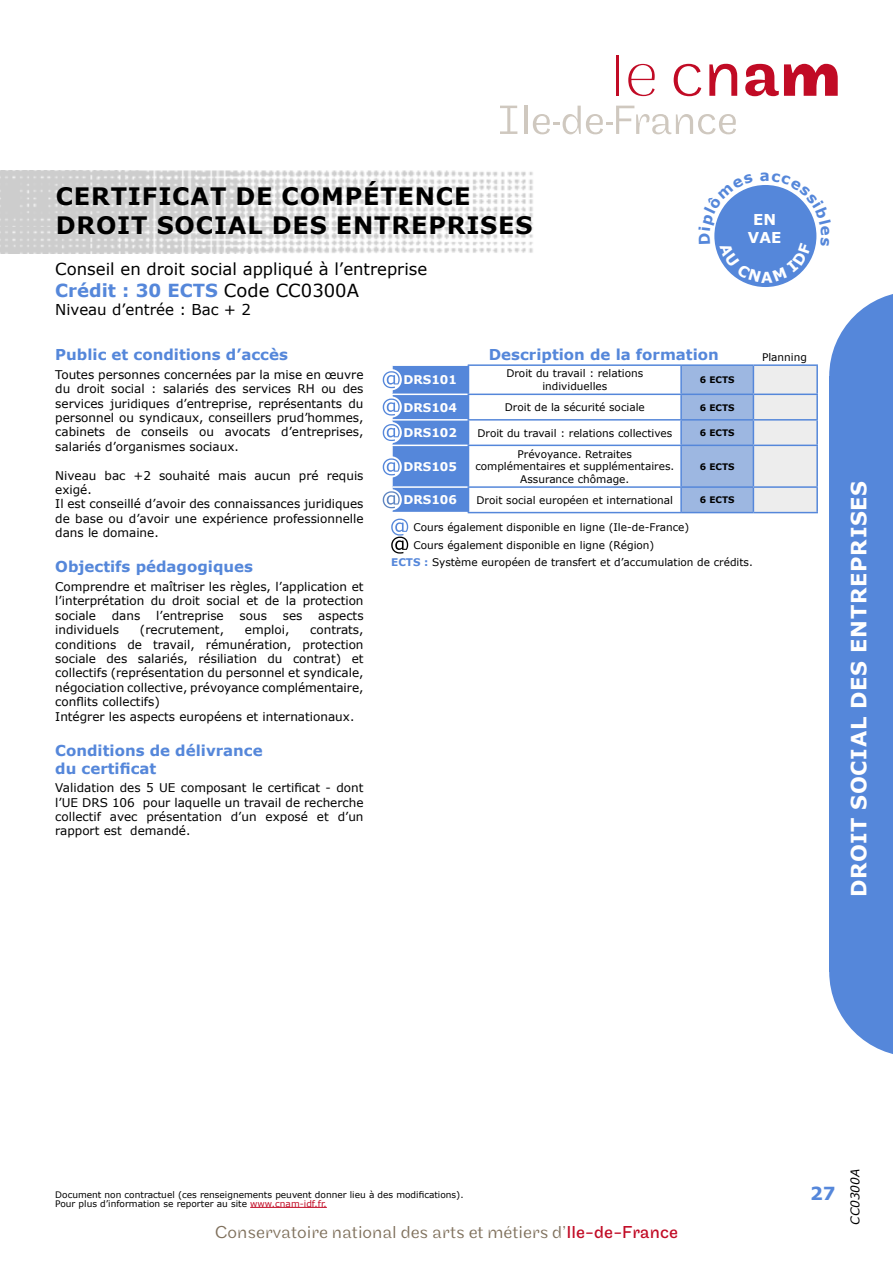
<style>
.page{position:relative;width:893px;height:1263px;background:#fff}
.page>*{position:absolute;margin:0;border:0;box-sizing:border-box;transform-origin:0 0}
.t1{font:700 24px/28.5px "Verdana";letter-spacing:.035em;color:#000}
.t2{font:700 21px "Verdana";letter-spacing:.035em;color:#fff}
.t3{font:300 18px "Maple";color:#80715d}
.t4{font:700 18px "Verdana";color:#5587da}
.t5{font:16.5px "Verdana";color:#000}
.t6{font:700 15px/18px "Verdana";color:#5587da}
.t7{font:15px "Verdana";color:#000}
.t8{font:700 15px/18px "Verdana";color:#fff;text-align:center}
.t9{font:12px/14.4px "Verdana";color:#000;text-align:justify}
.t10{font:700 12px "Verdana";color:#fff}
.t11{font:italic 12px "Verdana";color:#000}
.t12{font:10.5px/12.6px "Verdana";color:#000;text-align:center}
.t13{font:9px/9px "Verdana";color:#000}
.t14{font:700 9px "Verdana";color:#000}
.s1{font-weight:400;color:#000}
.s2{font-weight:700;color:#5587da}
.s3{color:#c10b25}
.s4{font-weight:400;color:#c10b25}
</style>
<div class="page">
<img style="left:0;top:170px;width:533px;height:83px">
<hr style="left:250px;top:1207px;width:77px;height:1px;background:#c10b25">
<hr style="left:524px;top:106px;width:3px;height:28px;background:#cfc8bf">
<svg style="left:533px;top:106px;width:203px;height:28px"></svg>
<svg style="left:500px;top:106px;width:17px;height:28px"></svg>
<svg style="left:628px;top:64px;width:27px;height:32px"></svg>
<hr style="left:616px;top:55px;width:2px;height:41px;background:#c10b25">
<svg style="left:674px;top:64px;width:27px;height:32px"></svg>
<svg style="left:709px;top:64px;width:28px;height:32px"></svg>
<svg style="left:745px;top:64px;width:93px;height:32px"></svg>
<div style="left:829px;top:376px;width:64px;height:596px;background:#5587da"></div>
<svg style="left:829px;top:972px;width:64px;height:82px"></svg>
<svg style="left:829px;top:294px;width:64px;height:82px"></svg>
<hr style="left:753px;top:364px;width:65px;height:2px;background:#5587da">
<hr style="left:816px;top:366px;width:2px;height:28px;background:#5587da">
<hr style="left:753px;top:394px;width:65px;height:1px;background:#5587da">
<hr style="left:816px;top:395px;width:2px;height:24px;background:#5587da">
<hr style="left:753px;top:419px;width:65px;height:2px;background:#5587da">
<hr style="left:816px;top:421px;width:2px;height:24px;background:#5587da">
<hr style="left:753px;top:445px;width:65px;height:1px;background:#5587da">
<hr style="left:816px;top:446px;width:2px;height:40px;background:#5587da">
<hr style="left:753px;top:486px;width:65px;height:2px;background:#5587da">
<hr style="left:816px;top:488px;width:2px;height:24px;background:#5587da">
<hr style="left:468px;top:512px;width:213px;height:1px;background:#5587da">
<hr style="left:753px;top:512px;width:65px;height:1px;background:#5587da">
<hr style="left:468px;top:394px;width:213px;height:1px;background:#5587da">
<hr style="left:468px;top:419px;width:213px;height:2px;background:#5587da">
<hr style="left:468px;top:445px;width:213px;height:1px;background:#5587da">
<hr style="left:468px;top:486px;width:213px;height:2px;background:#5587da">
<hr style="left:681px;top:364px;width:72px;height:2px;background:#5587da">
<svg style="left:681px;top:365px;width:136px;height:148px;background:#bacbe5"></svg>
<hr style="left:468px;top:364px;width:213px;height:2px;background:#5587da">
<hr style="left:680px;top:366px;width:2px;height:28px;background:#5587da">
<hr style="left:680px;top:395px;width:2px;height:24px;background:#5587da">
<hr style="left:680px;top:421px;width:2px;height:24px;background:#5587da">
<hr style="left:680px;top:446px;width:2px;height:40px;background:#5587da">
<hr style="left:680px;top:488px;width:2px;height:24px;background:#5587da">
<svg style="left:391px;top:519px;width:17px;height:35px"></svg>
<svg style="left:383px;top:365px;width:86px;height:148px;background:#739ce0"></svg>
<svg style="left:714px;top:185px;width:103px;height:98px"></svg>
<h1 class="t1" style="left:56px;top:182px;width:478px">CERTIFICAT DE COMPÉTENCE<br>DROIT SOCIAL DES ENTREPRISES</h1>
<h3 class="t5" style="left:55px;top:258px;width:373px">Conseil en droit social appliqué à l’entreprise</h3>
<h3 class="t4" style="left:55px;top:277px;width:305px">Crédit : 30 ECTS <span class="s1">Code CC0300A</span></h3>
<p class="t7" style="left:55px;top:299px;width:197px">Niveau d’entrée : Bac + 2</p>
<p class="t8" style="left:748px;top:210px;width:35px">EN<br>VAE</p>
<p class="t6" style="left:55px;top:345px;width:234px">Public et conditions d’accès</p>
<p class="t9" style="left:55px;top:367px;width:310px">Toutes personnes concernées par la mise en œuvre du droit social : salariés des services RH ou des services juridiques d’entreprise, représentants du personnel ou syndicaux, conseillers prud’hommes, cabinets de conseils ou avocats d’entreprises, salariés d’organismes sociaux.</p>
<p class="t9" style="left:55px;top:468px;width:310px;text-align:left">Niveau bac +2 souhaité mais aucun pré requis exigé.<br>Il est conseillé d’avoir des connaissances juridiques de base ou d’avoir une expérience professionnelle dans le domaine.</p>
<p class="t6" style="left:55px;top:557px;width:199px">Objectifs pédagogiques</p>
<p class="t9" style="left:55px;top:579px;width:310px">Comprendre et maîtriser les règles, l’application et l’interprétation du droit social et de la protection sociale</p>
<p class="t9" style="left:112px;top:608px;width:30px">dans</p>
<p class="t9" style="left:156px;top:608px;width:69px">l’entreprise</p>
<p class="t9" style="left:240px;top:608px;width:29px">sous</p>
<p class="t9" style="left:283px;top:608px;width:21px">ses</p>
<p class="t9" style="left:318px;top:608px;width:47px">aspects</p>
<p class="t9" style="left:55px;top:622px;width:65px">individuels</p>
<p class="t9" style="left:140px;top:622px;width:86px">(recrutement,</p>
<p class="t9" style="left:245px;top:622px;width:46px">emploi,</p>
<p class="t9" style="left:55px;top:622px;width:310px;text-align:left;text-indent:255px">contrats, conditions de travail, rémunération, protection sociale des salariés, résiliation du contrat) et collectifs (représentation du personnel et syndicale, négociation collective, prévoyance complémentaire, conflits collectifs)<br>Intégrer les aspects européens et internationaux.</p>
<p class="t6" style="left:55px;top:741px;width:209px">Conditions de délivrance du certificat</p>
<p class="t9" style="left:55px;top:780px;width:310px">Validation des 5 UE composant le certificat - dont l’UE DRS 106 pour laquelle un travail de recherche collectif avec présentation d’un exposé et d’un rapport est demandé.</p>
<p class="t6" style="left:489px;top:345px;width:232px">Description de la formation</p>
<p class="t10" style="left:403px;top:371px;width:55px">DRS101</p>
<p class="t12" style="left:506px;top:367px;width:138px">Droit du travail : relations individuelles</p>
<p class="t14" style="left:700px;top:373px;width:36px">6 ECTS</p>
<p class="t10" style="left:403px;top:399px;width:55px">DRS104</p>
<p class="t12" style="left:505px;top:401px;width:141px">Droit de la sécurité sociale</p>
<p class="t14" style="left:700px;top:401px;width:36px">6 ECTS</p>
<p class="t10" style="left:403px;top:424px;width:55px">DRS102</p>
<p class="t12" style="left:477px;top:426px;width:196px">Droit du travail : relations collectives</p>
<p class="t14" style="left:700px;top:426px;width:36px">6 ECTS</p>
<p class="t10" style="left:403px;top:458px;width:55px">DRS105</p>
<p class="t12" style="left:475px;top:447px;width:200px">Prévoyance. Retraites complémentaires et supplémentaires.<br>Assurance chômage.</p>
<p class="t14" style="left:700px;top:460px;width:36px">6 ECTS</p>
<p class="t10" style="left:403px;top:492px;width:55px">DRS106</p>
<p class="t12" style="left:477px;top:494px;width:198px">Droit social européen et international</p>
<p class="t14" style="left:700px;top:494px;width:36px">6 ECTS</p>
<p class="t12" style="left:413px;top:518px;width:277px;line-height:18px;text-align:left">Cours également disponible en ligne (Ile-de-France)<br>Cours également disponible en ligne (Région)</p>
<p class="t12" style="left:391px;top:556px;width:363px"><span class="s2">ECTS :</span> Système européen de transfert et d’accumulation de crédits.</p>
<p class="t12" style="left:762px;top:350px;width:46px">Planning</p>
<h2 class="t2" style="left:844px;top:897px;width:418px;rotate:-90deg">DROIT SOCIAL DES ENTREPRISES</h2>
<p class="t13" style="left:55px;top:1190px;width:410px">Document non contractuel (ces renseignements peuvent donner lieu à des modifications).<br>Pour plus d’information se reporter au site <span class="s3">www.cnam-idf.fr.</span></p>
<h3 class="t3" style="left:215px;top:1222px;width:464px">Conservatoire national des arts et métiers d’<span class="s4">Ile-de-France</span></h3>
<h3 class="t4" style="left:810px;top:1180px;width:27px">27</h3>
<p class="t11" style="left:847px;top:1225px;width:57px;rotate:-90deg">CC0300A</p>
</div>
